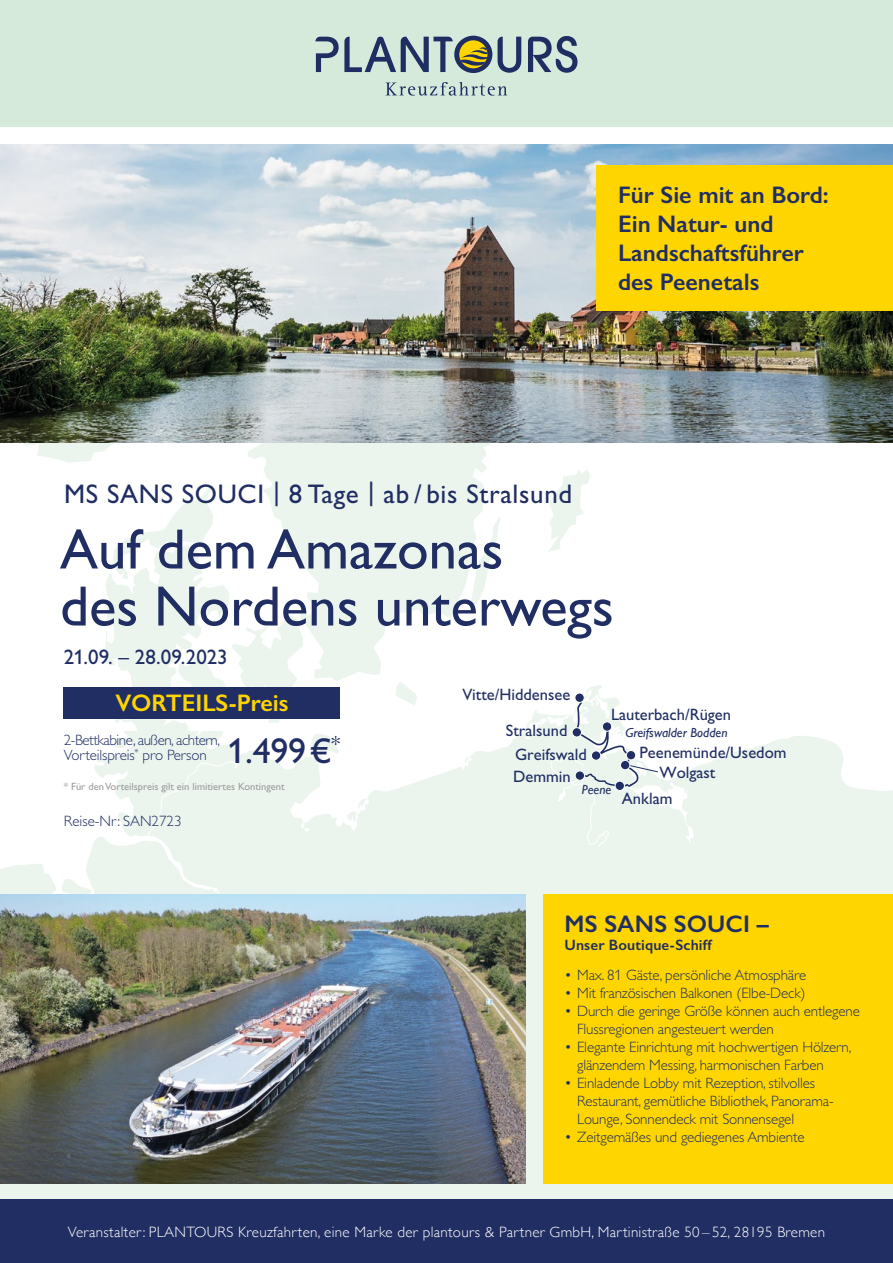
<style>
.page{position:relative;width:893px;height:1263px;background:#fff}
.page>*{position:absolute;margin:0;border:0;box-sizing:border-box;transform-origin:0 0}
.t1{font:57px/57px "Gill Alt One";color:#212e63}
.t2{font:36px "Gill Alt One";color:#212e63}
.t3{font:27px "Gill Alt One";letter-spacing:.025em;color:#212e63}
.t4{font:600 24px/28.8px "Gill Sans";color:#212e63}
.t5{font:600 24px "Gill Sans";color:#ffd500}
.t6{font:21px "Gill Alt One";color:#212e63}
.t7{font:16.5px "Gill Alt One";color:#212e63}
.t8{font:300 15px/18px "Gill Alt One";letter-spacing:-.01em;color:#212e63}
.t9{font:300 15px "Gill Sans";letter-spacing:.02em;color:#fff}
.t10{font:300 15px/15px "Gill Alt One";letter-spacing:-.03em;color:#212e63}
.t11{font:600 15px "Gill Sans";letter-spacing:.01em;color:#212e63}
.t12{font:italic 13.2px "Gill Sans";color:#212e63}
.t13{font:italic 13.2px "Gill Sans";color:#212e63}
.t14{font:10.5px "Gill Alt One";color:#9d9d9c}
</style>
<div class="page">
<svg style="left:0;top:442px;width:887px;height:44px"></svg>
<div style="left:117px;top:837px;width:776px;height:362px;background:#ebf5ee"></div>
<svg style="left:0;top:757px;width:117px;height:442px"></svg>
<svg style="left:216px;top:888px;width:14px;height:6px"></svg>
<div style="left:392px;top:645px;width:426px;height:379px;background:#ebf5ee"></div>
<svg style="left:384px;top:645px;width:509px;height:198px;fill:#fff"></svg>
<div style="left:572px;top:694px;width:10px;height:10px;border:1px solid #fff;border-radius:50%"></div>
<svg style="left:104px;top:486px;width:397px;height:351px"></svg>
<svg style="left:524px;top:695px;width:135px;height:152px"></svg>
<div style="left:620px;top:760px;width:10px;height:10px;border:1px solid #fff;border-radius:50%"></div>
<div style="left:602px;top:721px;width:10px;height:11px;background:#212e63;border:1px solid #fff;border-radius:50%"></div>
<div style="left:574px;top:693px;width:11px;height:10px;background:#212e63;border:1px solid #fff;border-radius:50%"></div>
<div style="left:626px;top:750px;width:10px;height:10px;background:#212e63;border:1px solid #fff;border-radius:50%"></div>
<div style="left:591px;top:750px;width:10px;height:11px;background:#212e63;border:1px solid #fff;border-radius:50%"></div>
<svg style="left:548px;top:469px;width:42px;height:83px"></svg>
<div style="left:0;top:0;width:893px;height:127px;background:#d6eadc"></div>
<img style="left:0;top:144px;width:893px;height:298px">
<div style="left:0;top:1199px;width:893px;height:64px;background:#212e63"></div>
<svg style="left:498px;top:37px;width:23px;height:36px"></svg>
<svg style="left:528px;top:36px;width:49px;height:37px"></svg>
<svg style="left:315px;top:36px;width:177px;height:37px"></svg>
<svg style="left:385px;top:82px;width:122px;height:14px"></svg>
<div style="left:543px;top:894px;width:350px;height:289px;background:#ffd500"></div>
<img style="left:0;top:894px;width:525px;height:289px">
<div style="left:64px;top:687px;width:276px;height:32px;background:#212e63"></div>
<div style="left:597px;top:166px;width:296px;height:145px;background:#ffd500"></div>
<h3 class="t4" style="left:618px;top:181px;width:212px">Für Sie mit an Bord:<br>Ein Natur- und<br>Landschaftsführer des Peenetals</h3>
<h3 class="t3" style="left:64px;top:478px;width:510px">MS SANS SOUCI | 8 Tage | ab / bis Stralsund</h3>
<h1 class="t1" style="left:60px;top:521px;width:555px">Auf dem Amazonas<br>des Nordens unterwegs</h1>
<h3 class="t6" style="left:64px;top:645px;width:165px">21.09. – 28.09.2023</h3>
<h3 class="t5" style="left:116px;top:688px;width:174px">VORTEILS-Preis</h3>
<h2 class="t2" style="left:228px;top:730px;width:114px">1.499€<sup>*</sup></h2>
<p class="t7" style="left:462px;top:685px;width:109px">Vitte/Hiddensee</p>
<p class="t7" style="left:611px;top:705px;width:122px">Lauterbach/Rügen</p>
<p class="t7" style="left:506px;top:721px;width:63px">Stralsund</p>
<p class="t12" style="left:625px;top:725px;width:104px">Greifswalder Bodden</p>
<p class="t10" style="left:64px;top:733px;width:158px">2-Bettkabine, außen, achtern,<br>Vorteilspreis<sup>*</sup> pro Person</p>
<p class="t14" style="left:64px;top:780px;width:222px">* Für den Vorteilspreis gilt ein limitiertes Kontingent</p>
<p class="t8" style="left:64px;top:812px;width:119px">Reise-Nr: SAN2723</p>
<p class="t7" style="left:515px;top:745px;width:73px">Greifswald</p>
<p class="t7" style="left:639px;top:742px;width:149px">Peenemünde/Usedom</p>
<p class="t7" style="left:513px;top:767px;width:59px">Demmin</p>
<p class="t7" style="left:660px;top:762px;width:57px">Wolgast</p>
<p class="t13" style="left:582px;top:782px;width:31px">Peene</p>
<p class="t7" style="left:622px;top:789px;width:52px">Anklam</p>
<h3 class="t4" style="left:564px;top:909px;width:206px">MS SANS SOUCI –</h3>
<p class="t11" style="left:564px;top:935px;width:149px">Unser Boutique-Schiff</p>
<p class="t8" style="left:564px;top:966px;width:243px">• Max. 81 Gäste, persönliche Atmosphäre</p>
<p class="t8" style="left:564px;top:984px;width:243px">• Mit französischen Balkonen (Elbe-Deck)</p>
<p class="t8" style="left:577px;top:1002px;width:284px;text-indent:-13px">• Durch die geringe Größe können auch entlegene<br>Flussregionen angesteuert werden</p>
<p class="t8" style="left:577px;top:1038px;width:276px;text-indent:-13px">• Elegante Einrichtung mit hochwertigen Hölzern, glänzendem Messing, harmonischen Farben</p>
<p class="t8" style="left:577px;top:1074px;width:258px;text-indent:-13px">• Einladende Lobby mit Rezeption, stilvolles<br>Restaurant, gemütliche Bibliothek, Panorama-<br>Lounge, Sonnendeck mit Sonnensegel</p>
<p class="t8" style="left:564px;top:1128px;width:242px">• Zeitgemäßes und gediegenes Ambiente</p>
<p class="t9" style="left:68px;top:1220px;width:759px">Veranstalter: PLANTOURS Kreuzfahrten, eine Marke der plantours &amp; Partner GmbH, Martinistraße 50 – 52, 28195 Bremen</p>
</div>
